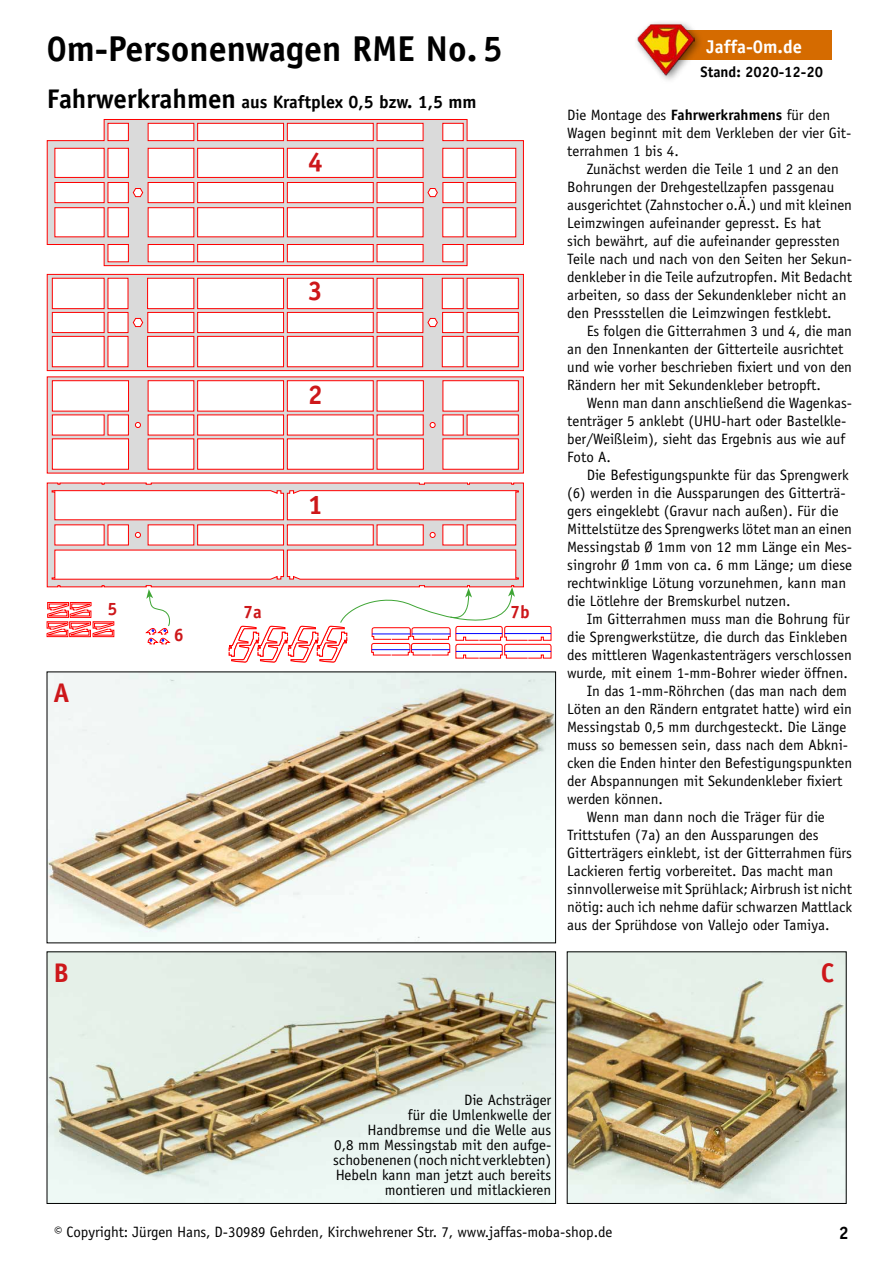
<style>
.page{position:relative;width:893px;height:1263px;background:#fff}
.page>*{position:absolute;margin:0;border:0;box-sizing:border-box;transform-origin:0 0}
.t1{font:700 36px "Officina Sans";color:#000}
.t2{font:700 27px "Officina Sans";color:#cd171a}
.t3{font:700 18.6px "Officina Sans";color:#fff}
.t4{font:700 18px "Officina Sans";color:#000}
.t5{font:700 18px "Officina Sans";color:#cd171a}
.t6{font:15px/18px "Officina Sans";color:#000}
.t7{font:700 15px "Officina Sans";color:#000}
.s1{font-size:27px}
.s2{font-weight:700}
</style>
<div class="page">
<div style="left:662px;top:30px;width:170px;height:29px;background:#d56b00"></div>
<div style="left:633px;top:19px;width:72px;height:66px;background:#000;opacity:.5"></div>
<img style="left:636px;top:23px;width:59px;height:52px">
<svg style="left:47px;top:376px;width:477px;height:98px"></svg>
<svg style="left:47px;top:482px;width:477px;height:105px"></svg>
<svg style="left:135px;top:532px;width:6px;height:6px"></svg>
<svg style="left:430px;top:532px;width:5px;height:6px"></svg>
<svg style="left:135px;top:422px;width:6px;height:6px"></svg>
<svg style="left:430px;top:422px;width:5px;height:6px"></svg>
<svg style="left:47px;top:274px;width:477px;height:97px"></svg>
<svg style="left:47px;top:119px;width:477px;height:147px"></svg>
<img style="left:49px;top:674px;width:505px;height:267px">
<img style="left:569px;top:954px;width:275px;height:247px">
<img style="left:49px;top:954px;width:505px;height:247px">
<svg style="left:46px;top:602px;width:68px;height:35px"></svg>
<svg style="left:145px;top:589px;width:26px;height:55px"></svg>
<svg style="left:228px;top:583px;width:324px;height:80px"></svg>
<h1 class="t1" style="left:47px;top:26px;width:457px">0m-Personenwagen RME No.5</h1>
<p class="t3" style="left:707px;top:35px;width:97px">Jaffa-0m.de</p>
<p class="t4" style="left:47px;top:91px;width:431px"><span class="s1">Fahrwerkrahmen</span> aus Kraftplex 0,5 bzw. 1,5 mm</p>
<p class="t6" style="left:567px;top:106px;width:286px">Die Montage des <span class="s2">Fahrwerkrahmens</span> für den<br>Wagen beginnt mit dem Verkleben der vier Git&shy;terrahmen 1 bis 4.</p>
<p class="t6" style="left:567px;top:160px;width:286px;text-indent:20px">Zunächst werden die Teile 1 und 2 an den Bohrungen der Drehgestellzapfen passgenau ausgerichtet (Zahnstocher o.Ä.) und mit kleinen Leimzwingen aufeinander gepresst. Es hat<br>sich bewährt, auf die aufeinander gepressten Teile nach und nach von den Seiten her Sekun&shy;denkleber in die Teile aufzutropfen. Mit Bedacht arbeiten, so dass der Sekundenkleber nicht an den Pressstellen die Leimzwingen festklebt.</p>
<p class="t6" style="left:567px;top:322px;width:286px;text-indent:20px">Es folgen die Gitterrahmen 3 und 4, die man an den Innenkanten der Gitterteile ausrichtet und wie vorher beschrieben fixiert und von den Rändern her mit Sekundenkleber betropft.</p>
<p class="t6" style="left:567px;top:394px;width:286px;text-indent:20px">Wenn man dann anschließend die Wagenkas&shy;tenträger 5 anklebt (UHU-hart oder Bastelkle&shy;ber/Weißleim), sieht das Ergebnis aus wie auf Foto A.</p>
<p class="t6" style="left:567px;top:466px;width:286px;text-indent:20px">Die Befestigungspunkte für das Sprengwerk (6) werden in die Aussparungen des Gitterträ&shy;gers eingeklebt (Gravur nach außen). Für die Mittelstütze des Sprengwerks lötet man an einen Messingstab Ø 1mm von 12 mm Länge ein Mes&shy;singrohr Ø 1mm von ca. 6 mm Länge; um diese rechtwinklige Lötung vorzunehmen, kann man die Lötlehre der Bremskurbel nutzen.</p>
<p class="t6" style="left:587px;top:610px;width:265px">Im Gitterrahmen muss man die Bohrung für</p>
<p class="t6" style="left:567px;top:628px;width:282px">die Sprengwerkstütze, die durch das Einkleben</p>
<p class="t6" style="left:567px;top:646px;width:286px">des mittleren Wagenkastenträgers verschlossen</p>
<p class="t6" style="left:567px;top:664px;width:282px">wurde, mit einem 1-mm-Bohrer wieder öffnen.</p>
<p class="t6" style="left:587px;top:682px;width:262px">In das 1-mm-Röhrchen (das man nach dem</p>
<p class="t6" style="left:567px;top:700px;width:286px">Löten an den Rändern entgratet hatte) wird ein</p>
<p class="t6" style="left:567px;top:718px;width:281px">Messingstab 0,5 mm durchgesteckt. Die Länge</p>
<p class="t6" style="left:567px;top:736px;width:282px">muss so bemessen sein, dass nach dem Abkni-</p>
<p class="t6" style="left:567px;top:754px;width:286px">cken die Enden hinter den Befestigungspunkten</p>
<p class="t6" style="left:567px;top:772px;width:277px">der Abspannungen mit Sekundenkleber fixiert</p>
<p class="t6" style="left:567px;top:790px;width:97px">werden können.</p>
<p class="t6" style="left:587px;top:808px;width:240px">Wenn man dann noch die Träger für die</p>
<p class="t6" style="left:567px;top:826px;width:253px">Trittstufen (7a) an den Aussparungen des</p>
<p class="t6" style="left:567px;top:844px;width:286px">Gitterträgers einklebt, ist der Gitterrahmen fürs</p>
<p class="t6" style="left:567px;top:862px;width:267px">Lackieren fertig vorbereitet. Das macht man</p>
<p class="t6" style="left:567px;top:880px;width:286px">sinnvollerweise mit Sprühlack; Airbrush ist nicht</p>
<p class="t6" style="left:567px;top:898px;width:286px">nötig: auch ich nehme dafür schwarzen Mattlack</p>
<p class="t6" style="left:567px;top:916px;width:264px">aus der Sprühdose von Vallejo oder Tamiya.</p>
<p class="t7" style="left:701px;top:62px;width:124px">Stand: 2020-12-20</p>
<h2 class="t2" style="left:308px;top:145px;width:17px">4</h2>
<h2 class="t2" style="left:308px;top:274px;width:17px">3</h2>
<h2 class="t2" style="left:308px;top:378px;width:17px">2</h2>
<h2 class="t2" style="left:308px;top:488px;width:17px">1</h2>
<p class="t5" style="left:107px;top:598px;width:12px">5</p>
<p class="t5" style="left:243px;top:601px;width:20px">7a</p>
<p class="t5" style="left:510px;top:601px;width:21px">7b</p>
<p class="t5" style="left:174px;top:623px;width:12px">6</p>
<h2 class="t2" style="left:53px;top:676px;width:18px">A</h2>
<h2 class="t2" style="left:53px;top:956px;width:17px">B</h2>
<h2 class="t2" style="left:821px;top:956px;width:15px">C</h2>
<p class="t6" style="left:333px;top:1093px;width:220px;line-height:15px;text-align:right">Die Achsträger<br>für die Umlenkwelle der<br>Handbremse und die Welle aus<br>0,8 mm Messingstab mit den aufge&shy;schobenenen (noch nicht verklebten)<br>Hebeln kann man jetzt auch bereits montieren und mitlackieren</p>
<p class="t6" style="left:54px;top:1223px;width:560px">© Copyright: Jürgen Hans, D-30989 Gehrden, Kirchwehrener Str. 7, www.jaffas-moba-shop.de</p>
<p class="t4" style="left:839px;top:1222px;width:12px">2</p>
</div>
